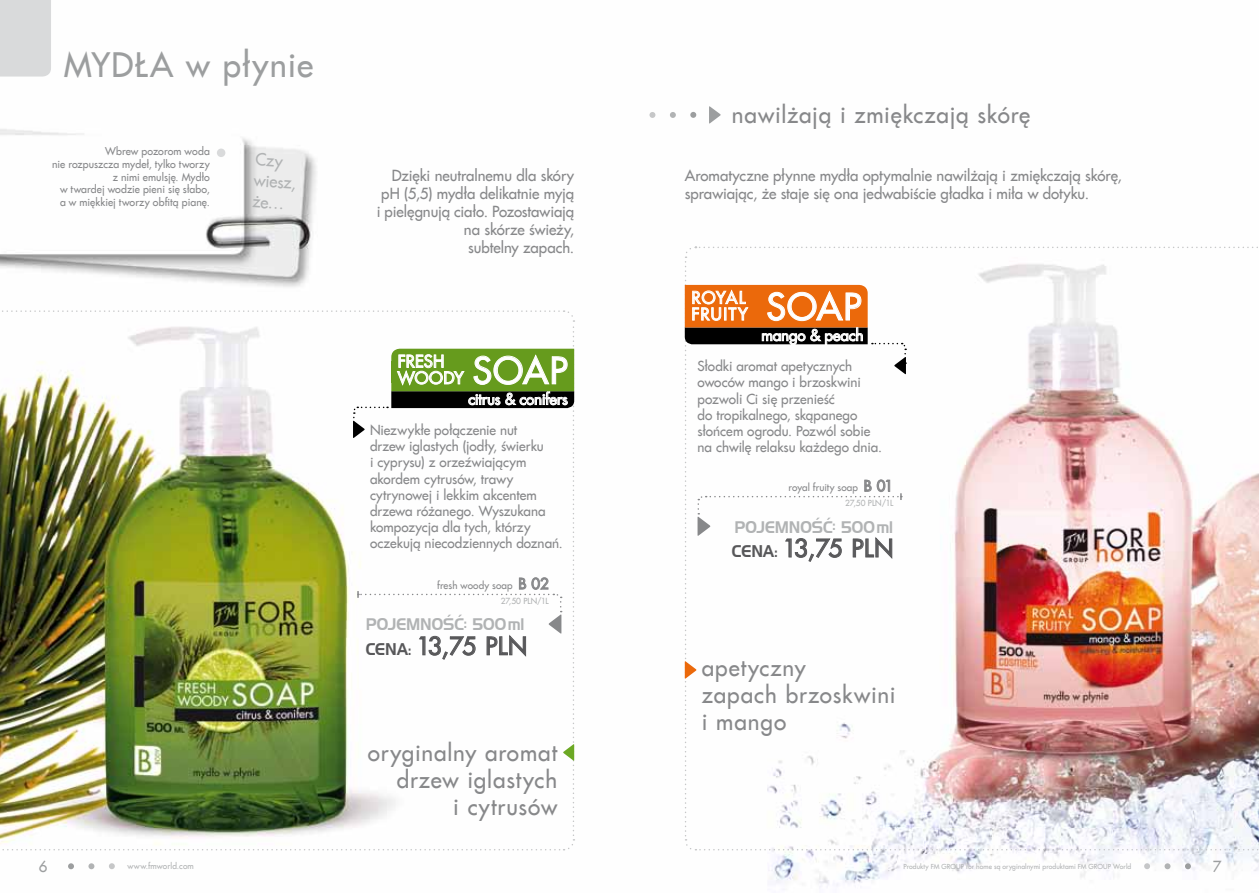
<style>
.page{position:relative;width:1259px;height:893px;background:#fff}
.page>*{position:absolute;margin:0;border:0;box-sizing:border-box;transform-origin:0 0}
.t1{font:36px "Fujiyama 2";color:#fff}
.t2{font:33px "Fujiyama 2";letter-spacing:.04em;color:#9c9e9f}
.t3{font:24px "Fujiyama 2";letter-spacing:-.08em;color:#58585a}
.t4{font:22.5px/27px "Fujiyama 2";letter-spacing:.035em;color:#87888a}
.t5{font:16.5px/16.5px "Fujiyama 2";color:#fff}
.t6{font:16.5px/21px "Fujiyama 2";color:#b1b3b4}
.t7{font:16.35px "Handel Gothic L2";letter-spacing:-.005em;color:#b1b3b4;scale:.91 1}
.t8{font:15px/18px "Fujiyama 2";letter-spacing:-.005em;color:#87888a;text-align:right}
.t9{font:15px "Fujiyama 2";color:#fff}
.t10{font:15px "Fujiyama 2";color:#9c9e9f}
.t11{font:13.5px/16.2px "Fujiyama 2";color:#87888a}
.t12{font:10.5px/12.6px "Fujiyama 2";letter-spacing:.005em;color:#87888a;text-align:right}
.t13{font:9.9px "Fujiyama 2";letter-spacing:.015em;color:#87888a}
.t14{font:8.25px "Fujiyama 2";letter-spacing:.01em;color:#b1b3b4}
.t15{font:6.75px "Fujiyama 2";letter-spacing:.015em;color:#b1b3b4}
.s1{font-size:14.85px}
.s2{font-family:"Handel Gothic L2";font-size:16.5px}
</style>
<div class="page">
<img style="left:0;top:114px;width:1259px;height:773px">
<svg style="left:109px;top:863px;width:6px;height:6px"></svg>
<svg style="left:88px;top:863px;width:6px;height:6px"></svg>
<svg style="left:68px;top:863px;width:6px;height:6px"></svg>
<svg style="left:1144px;top:863px;width:6px;height:6px"></svg>
<svg style="left:1164px;top:863px;width:6px;height:6px"></svg>
<svg style="left:1185px;top:863px;width:6px;height:6px"></svg>
<div style="left:0;top:0;width:51px;height:77px;background:#d9dadb"></div>
<svg style="left:690px;top:112px;width:6px;height:6px"></svg>
<svg style="left:670px;top:112px;width:6px;height:6px"></svg>
<svg style="left:649px;top:112px;width:6px;height:6px"></svg>
<svg style="left:709px;top:106px;width:12px;height:18px"></svg>
<div style="left:217px;top:149px;width:8px;height:8px;background:#d9dadb;border-radius:50%"></div>
<img style="left:0;top:310px;width:575px;height:540px">
<img style="left:684px;top:247px;width:575px;height:604px">
<h2 class="t2" style="left:64px;top:40px;width:23px">mydła</h2>
<h2 class="t2" style="left:186px;top:40px;width:128px">w płynie</h2>
<p class="t12" style="left:52px;top:145px;width:159px">Wbrew pozorom woda<br>nie rozpuszcza mydeł, tylko tworzy z nimi emulsję. Mydło<br>w twardej wodzie pieni się słabo, a w miękkiej tworzy obfitą pianę.</p>
<p class="t6" style="left:256px;top:148px;width:44px;rotate:4deg">Czy wiesz, że…</p>
<h3 class="t4" style="left:732px;top:100px;width:300px">nawilżają i zmiękczają skórę</h3>
<p class="t8" style="left:377px;top:166px;width:199px">Dzięki neutralnemu dla skóry pH (5,5) mydła delikatnie myją i pielęgnują ciało. Pozostawiają na skórze świeży,<br>subtelny zapach.</p>
<p class="t8" style="left:685px;top:166px;width:438px;text-align:left">Aromatyczne płynne mydła optymalnie nawilżają i zmiękczają skórę, sprawiając, że staje się ona jedwabiście gładka i miła w dotyku.</p>
<p class="t5" style="left:691px;top:288px;width:12px">royal fruity</p>
<h1 class="t1" style="left:766px;top:280px;width:25px">soap</h1>
<p class="t5" style="left:398px;top:352px;width:15px">fresh woody</p>
<h1 class="t1" style="left:473px;top:343px;width:25px">soap</h1>
<p class="t9" style="left:468px;top:388px;width:101px">citrus &amp; conifers</p>
<p class="t11" style="left:370px;top:421px;width:194px">Niezwykłe połączenie nut<br>drzew iglastych (jodły, świerku<br>i cyprysu) z orzeźwiającym akordem cytrusów, trawy cytrynowej i lekkim akcentem drzewa różanego. Wyszukana kompozycja dla tych, którzy oczekują niecodziennych doznań.</p>
<p class="t13" style="left:437px;top:578px;width:113px">fresh woody soap <span class="s1">b 02</span></p>
<p class="t14" style="left:501px;top:595px;width:49px">27,50 PLN/1L</p>
<p class="t7" style="left:366px;top:614px;width:176px">POJEMNOŚĆ: 500ml</p>
<h3 class="t3" style="left:366px;top:628px;width:134px"><span class="s2">CENA:</span> 13,75 pln</h3>
<h3 class="t4" style="left:368px;top:737px;width:191px;text-align:right">oryginalny aromat drzew iglastych<br>i cytrusów</h3>
<p class="t9" style="left:761px;top:324px;width:104px">mango &amp; peach</p>
<p class="t11" style="left:697px;top:357px;width:186px">Słodki aromat apetycznych owoców mango i brzoskwini pozwoli Ci się przenieść<br>do tropikalnego, skąpanego słońcem ogrodu. Pozwól sobie na chwilę relaksu każdego dnia.</p>
<p class="t13" style="left:788px;top:480px;width:106px">royal fruity soap <span class="s1">b 01</span></p>
<p class="t14" style="left:845px;top:497px;width:49px">27,50 PLN/1L</p>
<p class="t7" style="left:734px;top:516px;width:176px">POJEMNOŚĆ: 500ml</p>
<h3 class="t3" style="left:732px;top:530px;width:134px"><span class="s2">CENA:</span> 13,75 pln</h3>
<h3 class="t4" style="left:702px;top:652px;width:195px">apetyczny<br>zapach brzoskwini i mango</h3>
<p class="t10" style="left:39px;top:855px;width:10px">6</p>
<p class="t14" style="left:128px;top:860px;width:68px">www.fmworld.com</p>
<p class="t15" style="left:903px;top:861px;width:229px">Produkty FM GROUP for home są oryginalnymi produktami FM GROUP World</p>
<p class="t10" style="left:1213px;top:855px;width:10px">7</p>
</div>
